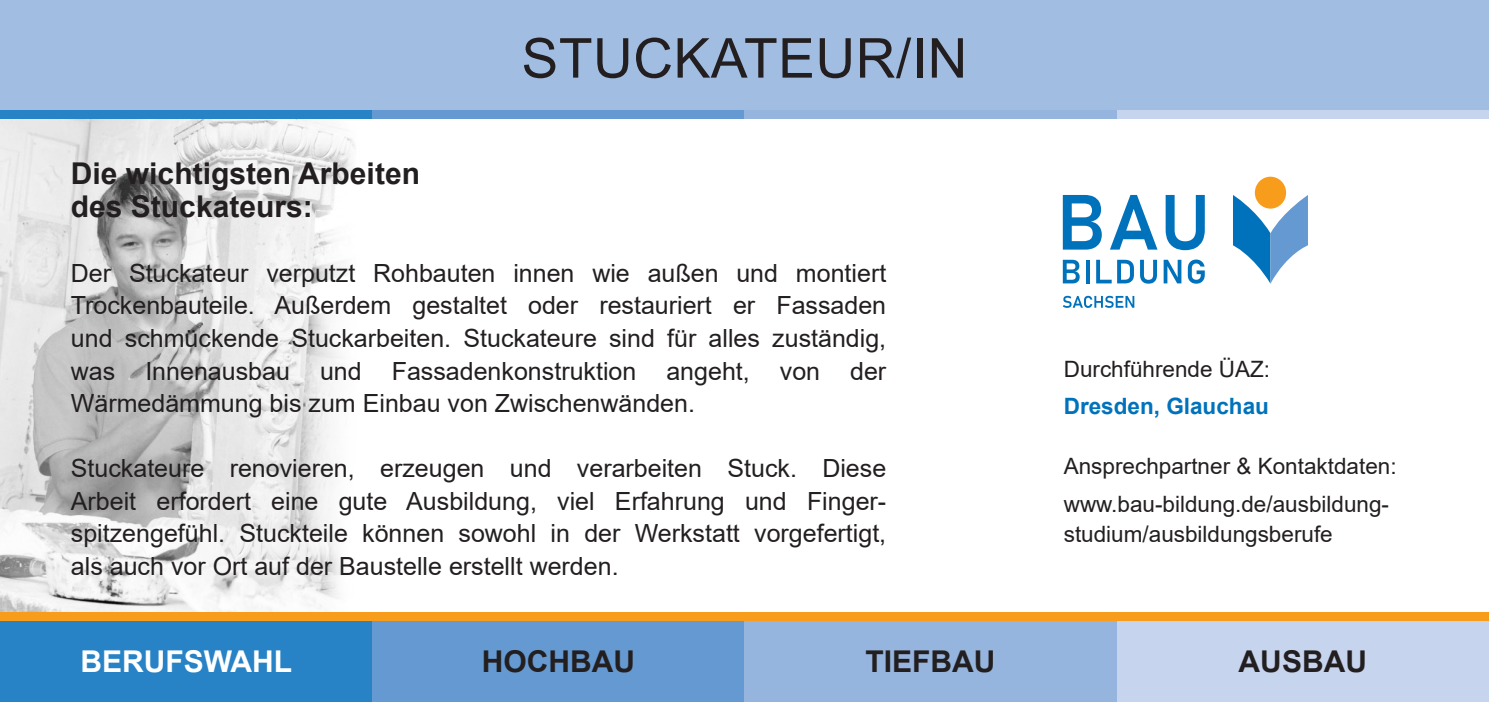
<style>
.page{position:relative;width:1489px;height:702px;background:#fff}
.page>*{position:absolute;margin:0;border:0;box-sizing:border-box;transform-origin:0 0}
.t1{font:55px "Arial";letter-spacing:.01em;color:#231f20}
.t2{font:700 30px/32.5px "Arial";color:#231f20}
.t3{font:700 30px "Arial";color:#fff}
.t4{font:25px/32.5px "Arial";color:#231f20;text-align:justify}
.t5{font:22.5px/37px "Arial";color:#231f20}
.t6{font:700 22.5px "Arial";color:#0072bc}
</style>
<div class="page">
<div style="left:0;top:0;width:1488px;height:110px;background:#a2bde2"></div>
<div style="left:0;top:110px;width:372px;height:9px;background:#2783c5"></div>
<div style="left:372px;top:110px;width:372px;height:9px;background:#6599d1"></div>
<div style="left:744px;top:110px;width:372px;height:9px;background:#95b5de"></div>
<div style="left:1116px;top:110px;width:372px;height:9px;background:#c6d5ed"></div>
<div style="left:0;top:620px;width:372px;height:82px;background:#2783c5"></div>
<div style="left:372px;top:620px;width:372px;height:82px;background:#6599d1"></div>
<div style="left:744px;top:620px;width:372px;height:82px;background:#95b5de"></div>
<div style="left:1116px;top:620px;width:372px;height:82px;background:#c6d5ed"></div>
<div style="left:0;top:611px;width:1488px;height:9px;background:#f89c1c"></div>
<img style="left:0;top:119px;width:1308px;height:492px">
<svg style="left:1232px;top:195px;width:75px;height:89px"></svg>
<div style="left:1254px;top:177px;width:31px;height:31px;background:#f89c1c;border-radius:50%"></div>
<svg style="left:1062px;top:195px;width:39px;height:54px"></svg>
<svg style="left:1109px;top:195px;width:48px;height:54px"></svg>
<svg style="left:1165px;top:195px;width:39px;height:55px"></svg>
<svg style="left:1062px;top:260px;width:17px;height:23px"></svg>
<svg style="left:1085px;top:260px;width:4px;height:23px"></svg>
<svg style="left:1096px;top:260px;width:15px;height:23px"></svg>
<svg style="left:1139px;top:260px;width:17px;height:24px"></svg>
<svg style="left:1117px;top:260px;width:16px;height:23px"></svg>
<svg style="left:1163px;top:260px;width:18px;height:23px"></svg>
<svg style="left:1187px;top:259px;width:17px;height:25px"></svg>
<svg style="left:1062px;top:296px;width:72px;height:12px"></svg>
<p class="t2" style="left:71px;top:158px;width:350px">Die wichtigsten Arbeiten des Stuckateurs:</p>
<h1 class="t1" style="left:521px;top:20px;width:447px">STUCKATEUR/IN</h1>
<p class="t4" style="left:71px;top:257px;width:816px">Der Stuckateur verputzt Rohbauten innen wie außen und montiert Trockenbauteile. Außerdem gestaltet oder restauriert er Fassaden und schmückende Stuckarbeiten. Stuckateure sind für alles zuständig, was Innenausbau und Fassadenkonstruktion angeht, von der Wärmedämmung bis zum Einbau von Zwischenwänden.</p>
<p class="t4" style="left:71px;top:452px;width:816px">Stuckateure renovieren, erzeugen und verarbeiten Stuck. Diese Arbeit erfordert eine gute Ausbildung, viel Erfahrung und Finger&shy;spitzengefühl. Stuckteile können sowohl in der Werkstatt vorgefertigt, als auch vor Ort auf der Baustelle erstellt werden.</p>
<p class="t5" style="left:1063px;top:351px;width:208px">Durchführende ÜAZ:</p>
<p class="t6" style="left:1063px;top:390px;width:207px">Dresden, Glauchau</p>
<p class="t5" style="left:1063px;top:448px;width:334px">Ansprechpartner &amp; Kontaktdaten: www.bau-bildung.de/ausbildung-</p>
<p class="t5" style="left:1063px;top:515px;width:270px">studium/ausbildungsberufe</p>
<p class="t3" style="left:80px;top:640px;width:213px">BERUFSWAHL</p>
<p class="t2" style="left:481px;top:645px;width:155px">HOCHBAU</p>
<p class="t2" style="left:865px;top:645px;width:131px">TIEFBAU</p>
<p class="t2" style="left:1238px;top:645px;width:130px">AUSBAU</p>
</div>
